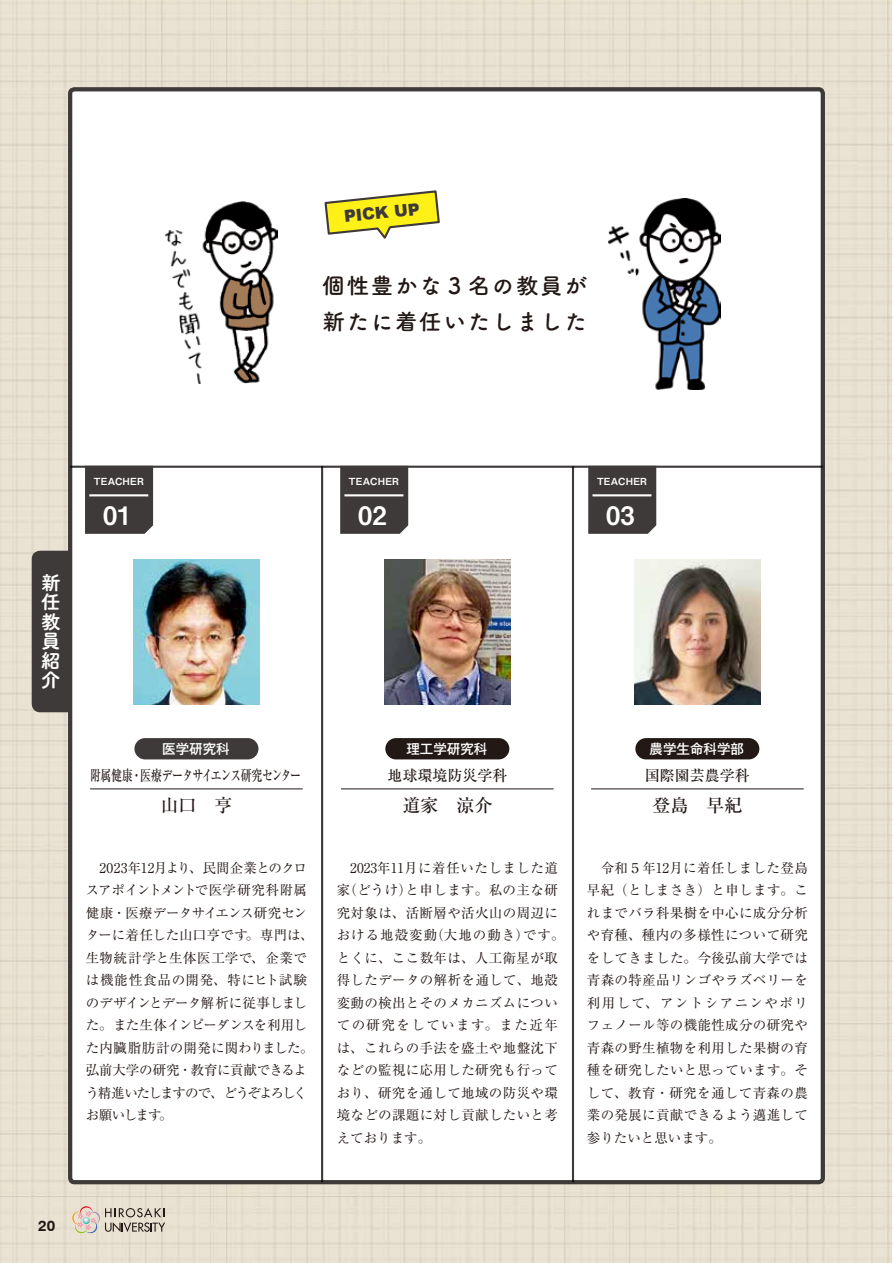
<style>
.page{position:relative;width:893px;height:1263px;background:#fff}
.page>*{position:absolute;margin:0;border:0;box-sizing:border-box;transform-origin:0 0}
.t1{font:25.5px "Midashi Go Pr 6 MB31";color:#fff}
.t2{font:22.5px/36px "Tsuku A Rd Gothic Std B";letter-spacing:.075em;color:#221815}
.t3{font:19.5px/19.5px "Tsuku A Rd Gothic Std E";color:#fff;text-align:justify}
.t4{font:500 18px "Ryumin Pro";color:#221815}
.t5{font:900 16.5px "Arial";color:#3e3a39}
.t6{font:500 15px "Ryumin Pro";letter-spacing:-.065em;color:#221815;scale:.73 1}
.t7{font:500 15px "Ryumin Pro";letter-spacing:-.01em;color:#221815}
.t8{font:700 15px "Swiss 721 BT";color:#221815}
.t9{font:13.5px/22.5px "Ryumin Pro";letter-spacing:.025em;color:#221815}
.t10{font:13.5px/22.5px "Ryumin Pro";letter-spacing:-.015em;color:#221815}
.t11{font:500 13.5px "Gothic MB101 Pr 6";color:#fff}
.t12{font:9.75px "Midashi Go Pr 6 MB31";letter-spacing:.02em;color:#fff}
</style>
<div class="page">
<img style="left:0;top:0;width:893px;height:1263px">
<div style="left:70px;top:89px;width:753px;height:1093px;background:#fff;border-radius:4px"></div>
<div style="left:68px;top:87px;width:757px;height:1097px;border:4px solid #3e3a39;border-radius:4px"></div>
<div style="left:32px;top:551px;width:38px;height:161px;background:#3e3a39"></div>
<hr style="left:572px;top:466px;width:2px;height:716px;background:#3e3a39">
<hr style="left:70px;top:466px;width:753px;height:2px;background:#3e3a39">
<hr style="left:321px;top:466px;width:2px;height:716px;background:#3e3a39">
<div style="left:85px;top:468px;width:68px;height:66px;background:#3e3a39"></div>
<hr style="left:89px;top:494px;width:59px;height:2px;background:#fff">
<div style="left:340px;top:468px;width:68px;height:66px;background:#3e3a39"></div>
<hr style="left:344px;top:494px;width:59px;height:2px;background:#fff">
<div style="left:588px;top:468px;width:68px;height:66px;background:#3e3a39"></div>
<hr style="left:592px;top:494px;width:59px;height:2px;background:#fff">
<svg style="left:324px;top:190px;width:116px;height:49px"></svg>
<img style="left:165px;top:201px;width:113px;height:183px">
<img style="left:608px;top:199px;width:113px;height:190px">
<img style="left:384px;top:559px;width:126px;height:145px">
<img style="left:634px;top:559px;width:126px;height:145px">
<img style="left:133px;top:559px;width:127px;height:146px">
<svg style="left:72px;top:1206px;width:93px;height:27px"></svg>
<hr style="left:591px;top:788px;width:213px;height:1px;background:#221815">
<div style="left:635px;top:738px;width:124px;height:21px;background:#221815;border-radius:11px"></div>
<hr style="left:90px;top:788px;width:213px;height:1px;background:#221815">
<div style="left:134px;top:738px;width:124px;height:21px;background:#3e3a39;border-radius:11px"></div>
<hr style="left:341px;top:788px;width:213px;height:1px;background:#221815">
<div style="left:385px;top:738px;width:124px;height:21px;background:#221815;border-radius:11px"></div>
<p class="t5" style="left:343px;top:205px;width:78px;rotate:-6deg">PICK UP</p>
<h2 class="t2" style="left:323px;top:266px;width:266px">個性豊かな３名の教員が新たに着任いたしました</h2>
<h3 class="t3" style="left:41px;top:571px;width:20px">新任教員紹介</h3>
<p class="t12" style="left:94px;top:473px;width:51px">TEACHER</p>
<h1 class="t1" style="left:103px;top:494px;width:30px">01</h1>
<p class="t11" style="left:162px;top:737px;width:69px">医学研究科</p>
<p class="t6" style="left:90px;top:764px;width:291px">附属健康・医療データサイエンス研究センター</p>
<h3 class="t4" style="left:160px;top:791px;width:73px">山口　亨</h3>
<p class="t10" style="left:86px;top:855px;width:229px">　2023年12月より、民間企業とのクロスアポイントメントで医学研究科附属健康・医療データサイエンス研究センターに着任した山口亨です。専門は、生物統計学と生体医工学で、企業では機能性食品の開発、特にヒト試験のデザインとデータ解析に従事しました。また生体インピーダンスを利用した内臓脂肪計の開発に関わりました。弘前大学の研究・教育に貢献できるよう精進いたしますので、どうぞよろしくお願いします。</p>
<p class="t12" style="left:349px;top:473px;width:51px">TEACHER</p>
<h1 class="t1" style="left:358px;top:494px;width:30px">02</h1>
<p class="t11" style="left:406px;top:737px;width:82px">理工学研究科</p>
<p class="t7" style="left:387px;top:764px;width:121px">地球環境防災学科</p>
<h3 class="t4" style="left:402px;top:791px;width:91px">道家　涼介</h3>
<p class="t12" style="left:597px;top:473px;width:51px">TEACHER</p>
<h1 class="t1" style="left:606px;top:494px;width:30px">03</h1>
<p class="t11" style="left:650px;top:737px;width:96px">農学生命科学部</p>
<p class="t7" style="left:645px;top:764px;width:106px">国際園芸農学科</p>
<h3 class="t4" style="left:652px;top:791px;width:91px">登島　早紀</h3>
<p class="t9" style="left:337px;top:855px;width:229px">　2023年11月に着任いたしました道家（どうけ）と申します。私の主な研究対象は、活断層や活火山の周辺における地殻変動（大地の動き）です。とくに、ここ数年は、人工衛星が取得したデータの解析を通して、地殻変動の検出とそのメカニズムについての研究をしています。また近年は、これらの手法を盛土や地盤沈下などの監視に応用した研究も行っており、研究を通して地域の防災や環境などの課題に対し貢献したいと考えております。</p>
<p class="t9" style="left:587px;top:855px;width:223px;text-align:justify">　令和５年12月に着任しました登島早紀（としまさき）と申します。これまでバラ科果樹を中心に成分分析や育種、種内の多様性について研究をしてきました。今後弘前大学では青森の特産品リンゴやラズベリーを利用して、アントシアニンやポリフェノール等の機能性成分の研究や青森の野生植物を利用した果樹の育種を研究したいと思っています。そして、教育・研究を通して青森の農業の発展に貢献できるよう邁進して参りたいと思います。</p>
<p class="t8" style="left:38px;top:1216px;width:19px">20</p>
</div>
